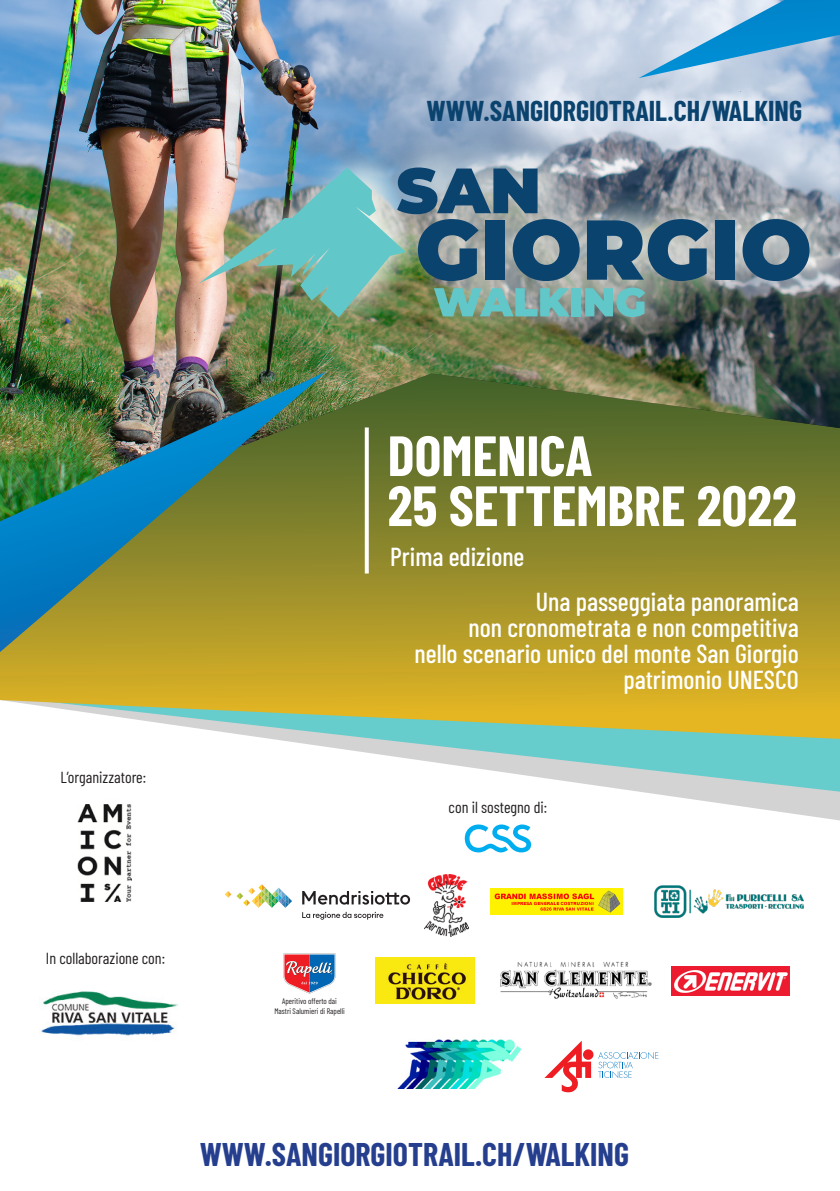
<style>
.page{position:relative;width:840px;height:1191px;background:#fff}
.page>*{position:absolute;margin:0;border:0;box-sizing:border-box;transform-origin:0 0}
.t1{font:700 56.6px "Barlow Condensed";color:#fff}
.t2{font:700 32px "Barlow Condensed";color:#253f8e}
.t3{font:700 28px "Barlow Condensed";color:#0b436f}
.t4{font:500 26px/26px "Barlow Condensed";color:#fff;text-align:right}
.t5{font:16px "Barlow Condensed";color:#231f20}
.t6{font:8px "Barlow Condensed";color:#231f20}
</style>
<div class="page">
<svg style="left:531px;top:791px;width:308px;height:55px"></svg>
<svg style="left:273px;top:739px;width:566px;height:52px"></svg>
<svg style="left:0;top:538px;width:839px;height:201px;background:#b8a73e"></svg>
<img style="left:0;top:0;width:839px;height:538px">
<img style="left:425px;top:875px;width:43px;height:61px">
<img style="left:490px;top:888px;width:132px;height:27px">
<img style="left:654px;top:885px;width:148px;height:32px">
<svg style="left:302px;top:891px;width:108px;height:13px"></svg>
<svg style="left:225px;top:884px;width:67px;height:23px"></svg>
<svg style="left:302px;top:911px;width:81px;height:8px"></svg>
<img style="left:0;top:371px;width:326px;height:281px">
<svg style="left:638px;top:0;width:201px;height:78px;background:#7cb7dd"></svg>
<svg style="left:364px;top:427px;width:4px;height:146px"></svg>
<img style="left:397px;top:1039px;width:124px;height:50px">
<svg style="left:544px;top:1041px;width:114px;height:51px"></svg>
<img style="left:671px;top:967px;width:117px;height:28px">
<img style="left:41px;top:991px;width:137px;height:45px">
<img style="left:77px;top:804px;width:55px;height:98px">
<img style="left:500px;top:961px;width:152px;height:38px">
<img style="left:375px;top:957px;width:99px;height:46px">
<svg style="left:283px;top:953px;width:52px;height:40px"></svg>
<img style="left:192px;top:131px;width:647px;height:211px">
<svg style="left:586px;top:219px;width:122px;height:62px;background:#416985"></svg>
<div style="left:714px;top:220px;width:20px;height:60px;background:#0b436f"></div>
<svg style="left:742px;top:219px;width:67px;height:62px;background:#456b88"></svg>
<img style="left:198px;top:167px;width:381px;height:150px">
<div style="left:570px;top:288px;width:10px;height:28px;background:#62c7c9"></div>
<svg style="left:585px;top:287px;width:60px;height:30px;background:#70b4b4"></svg>
<svg style="left:464px;top:824px;width:67px;height:28px"></svg>
<p class="t3" style="left:426px;top:91px;width:377px">WWW.SANGIORGIOTRAIL.CH/WALKING</p>
<p class="t5" style="left:60px;top:766px;width:87px">L’organizzatore:</p>
<p class="t1" style="left:387px;top:415px;width:206px">DOMENICA</p>
<p class="t1" style="left:387px;top:465px;width:410px">25 SETTEMBRE 2022</p>
<p class="t4" style="left:390px;top:542px;width:136px">Prima edizione</p>
<p class="t4" style="left:535px;top:587px;width:264px">Una passeggiata panoramica</p>
<p class="t4" style="left:468px;top:613px;width:331px">non cronometrata e non competitiva</p>
<p class="t4" style="left:414px;top:639px;width:385px">nello scenario unico del monte San Giorgio patrimonio UNESCO</p>
<p class="t5" style="left:448px;top:795px;width:100px">con il sostegno di:</p>
<p class="t5" style="left:46px;top:946px;width:121px">In collaborazione con:</p>
<p class="t6" style="left:282px;top:995px;width:56px">Aperitivo offerto dai</p>
<p class="t6" style="left:274px;top:1005px;width:72px">Mastri Salumieri di Rapelli</p>
<p class="t2" style="left:199px;top:1132px;width:430px">WWW.SANGIORGIOTRAIL.CH/WALKING</p>
</div>
